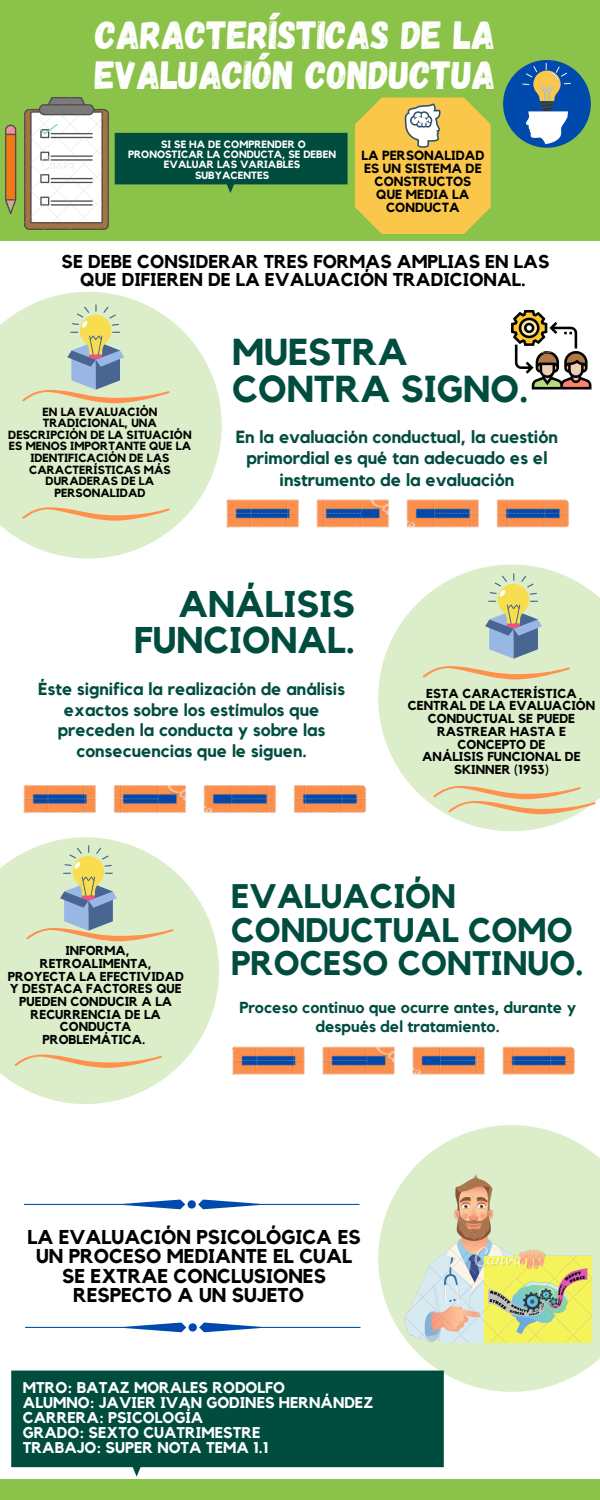
<style>
.page{position:relative;width:600px;height:1500px;background:#fff}
.page>*{position:absolute;margin:0;border:0;box-sizing:border-box;transform-origin:0 0}
.t1{font:39.3px/40.8px "Gagalin";color:#fff}
.t2{font:700 37.4px/36.8px "Kollektif";color:#004d40}
.t3{font:700 37.1px/36.5px "Kollektif";color:#004d40;text-align:right}
.t4{font:700 33.9px/33.4px "Kollektif";color:#004d40}
.t5{font:700 20px/19.3px "Kollektif";color:#000;text-align:center}
.t6{font:700 18.5px/18.2px "Kollektif";color:#000;text-align:center}
.t7{font:700 17.5px/21px "Kollektif";color:#004d40;text-align:center}
.t8{font:700 17.4px/20.8px "Kollektif";color:#004d40;text-align:center}
.t9{font:700 15.9px/19.1px "Kollektif";color:#004d40;text-align:center}
.t10{font:700 15.6px/15px "Kollektif";color:#fff}
.t11{font:700 13.2px/13px "Kollektif";color:#000;text-align:center}
.t12{font:700 12.9px/12.7px "Kollektif";color:#000;text-align:center}
.t13{font:700 11.8px/11.6px "Kollektif";color:#000;text-align:center}
.t14{font:700 10.5px/10.4px "Kollektif";color:#fff;text-align:center}
</style>
<div class="page">
<div style="left:0;top:0;width:600px;height:241px;background:#8bc34a"></div>
<svg style="left:0;top:292px;width:213px;height:267px;fill:#dcedc9"></svg>
<svg style="left:378px;top:583px;width:222px;height:248px;fill:#dcedc9"></svg>
<svg style="left:0;top:860px;width:219px;height:244px;fill:#dcedc9"></svg>
<svg style="left:378px;top:1148px;width:222px;height:244px;fill:#dcedc9"></svg>
<div style="left:0;top:1479px;width:600px;height:21px;background:#8bc34a"></div>
<img style="left:6px;top:98px;width:103px;height:132px">
<div style="left:503px;top:60px;width:88px;height:88px;background:#004aad;border-radius:50%"></div>
<svg style="left:522px;top:63px;width:49px;height:81px"></svg>
<svg style="left:355px;top:98px;width:136px;height:136px;background:#eec752"></svg>
<svg style="left:115px;top:133px;width:233px;height:60px;background:#135d41"></svg>
<img style="left:512px;top:310px;width:79px;height:80px">
<img style="left:404px;top:1175px;width:187px;height:167px">
<img style="left:232px;top:1046px;width:354px;height:199px">
<img style="left:11px;top:784px;width:356px;height:199px">
<img style="left:213px;top:330px;width:367px;height:367px">
<svg style="left:423px;top:666px;width:147px;height:13px;background:#e5d3a6"></svg>
<svg style="left:22px;top:507px;width:147px;height:14px;background:#e5d4a8"></svg>
<svg style="left:22px;top:305px;width:147px;height:98px;background:#d1dbbb"></svg>
<svg style="left:26px;top:846px;width:147px;height:95px;background:#d1dbbc"></svg>
<svg style="left:434px;top:786px;width:162px;height:28px;background:#e5d7ad"></svg>
<svg style="left:15px;top:1055px;width:147px;height:13px;background:#e5d3a6"></svg>
<svg style="left:24px;top:1200px;width:336px;height:9px"></svg>
<svg style="left:25px;top:1323px;width:336px;height:9px"></svg>
<svg style="left:11px;top:1371px;width:433px;height:106px;background:#175d51"></svg>
<h1 class="t1" style="left:95px;top:12px;width:402px">CARACTERÍSTICAS DE LA<br>EVALUACIÓN CONDUCTUA</h1>
<p class="t14" style="left:128px;top:139px;width:210px">SI SE HA DE COMPRENDER O<br>PRONOSTICAR LA CONDUCTA, SE DEBEN<br>EVALUAR LAS VARIABLES<br>SUBYACENTES</p>
<p class="t11" style="left:361px;top:149px;width:124px">LA PERSONALIDAD<br>ES UN SISTEMA DE<br>CONSTRUCTOS<br>QUE MEDIA LA<br>CONDUCTA</p>
<h3 class="t6" style="left:62px;top:253px;width:489px">SE DEBE CONSIDERAR TRES FORMAS AMPLIAS EN LAS<br>QUE DIFIEREN DE LA EVALUACIÓN TRADICIONAL.</h3>
<p class="t13" style="left:8px;top:406px;width:185px">EN LA EVALUACIÓN<br>TRADICIONAL, UNA<br>DESCRIPCIÓN DE LA SITUACIÓN<br>ES MENOS IMPORTANTE QUE LA<br>IDENTIFICACIÓN DE LAS<br>CARACTERÍSTICAS MÁS<br>DURADERAS DE LA<br>PERSONALIDAD</p>
<h2 class="t2" style="left:232px;top:335px;width:298px">MUESTRA<br>CONTRA SIGNO.</h2>
<h3 class="t7" style="left:236px;top:428px;width:324px">En la evaluación conductual, la cuestión primordial es qué tan adecuado es el instrumento de la evaluación</h3>
<h3 class="t3" style="left:134px;top:587px;width:222px">ANÁLISIS<br>FUNCIONAL.</h3>
<h3 class="t8" style="left:38px;top:679px;width:308px">Éste significa la realización de análisis exactos sobre los estímulos que preceden la conducta y sobre las consecuencias que le siguen.</h3>
<p class="t12" style="left:408px;top:687px;width:189px">ESTA CARACTERÍSTICA<br>CENTRAL DE LA EVALUACIÓN<br>CONDUCTUAL SE PUEDE<br>RASTREAR HASTA E<br>CONCEPTO DE<br>ANÁLISIS FUNCIONAL DE<br>SKINNER (1953)</p>
<p class="t12" style="left:8px;top:945px;width:178px">INFORMA,<br>RETROALIMENTA,<br>PROYECTA LA EFECTIVIDAD<br>Y DESTACA FACTORES QUE<br>PUEDEN CONDUCIR A LA<br>RECURRENCIA DE LA<br>CONDUCTA<br>PROBLEMÁTICA.</p>
<h3 class="t4" style="left:231px;top:881px;width:354px">EVALUACIÓN<br>CONDUCTUAL COMO<br>PROCESO CONTINUO.</h3>
<p class="t9" style="left:239px;top:998px;width:338px">Proceso continuo que ocurre antes, durante y después del tratamiento.</p>
<h3 class="t5" style="left:27px;top:1228px;width:335px">LA EVALUACIÓN PSICOLÓGICA ES<br>UN PROCESO MEDIANTE EL CUAL<br>SE EXTRAE CONCLUSIONES<br>RESPECTO A UN SUJETO</h3>
<p class="t10" style="left:23px;top:1381px;width:352px">MTRO: BATAZ MORALES RODOLFO<br>ALUMNO: JAVIER IVAN GODINES HERNÁNDEZ<br>CARRERA: PSICOLOGÍA<br>GRADO: SEXTO CUATRIMESTRE<br>TRABAJO: SUPER NOTA TEMA 1.1</p>
</div>
